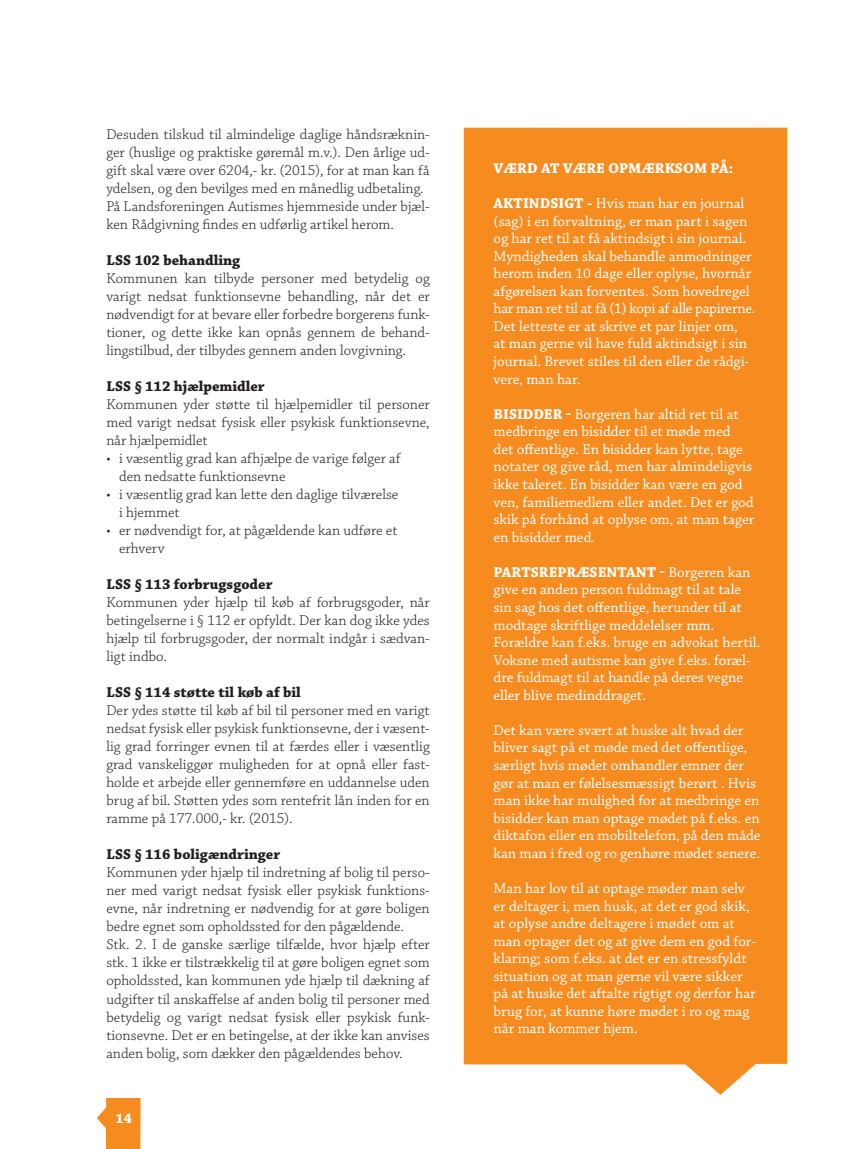
<style>
.page{position:relative;width:851px;height:1149px;background:#fff}
.page>*{position:absolute;margin:0;border:0;box-sizing:border-box;transform-origin:0 0}
.t1{font:300 15px/18px "Chaparral Pro";color:#231f20;text-align:justify}
.t2{font:15px/17.5px "Chaparral Pro";color:#fff}
.t3{font:700 15px "Chaparral Pro";color:#231f20}
.t4{font:700 15px "Chaparral Pro";color:#fff}
.t5{font:700 14.55px "Chaparral Pro";color:#fff}
.s1{font-weight:700}
</style>
<div class="page">
<svg style="left:97px;top:1098px;width:43px;height:50px"></svg>
<div style="left:463px;top:128px;width:324px;height:966px;background:#f68b1f"></div>
<p class="t1" style="left:106px;top:126px;width:325px">Desuden tilskud til almindelige daglige håndsræknin&shy;ger (huslige og praktiske gøremål m.v.). Den årlige ud&shy;gift skal være over 6204,- kr. (2015), for at man kan få ydelsen, og den bevilges med en månedlig udbetaling.</p>
<p class="t1" style="left:106px;top:198px;width:325px">På Landsforeningen Autismes hjemmeside under bjæl&shy;ken Rådgivning findes en udførlig artikel herom.</p>
<p class="t3" style="left:106px;top:251px;width:135px">LSS 102 behandling</p>
<p class="t1" style="left:106px;top:270px;width:325px">Kommunen kan tilbyde personer med betydelig og varigt nedsat funktionsevne behandling, når det er nødvendigt for at bevare eller forbedre borgerens funk&shy;tioner, og dette ikke kan opnås gennem de behand&shy;lingstilbud, der tilbydes gennem anden lovgivning.</p>
<p class="t3" style="left:106px;top:377px;width:160px">LSS § 112 hjælpemidler</p>
<p class="t1" style="left:106px;top:396px;width:325px">Kommunen yder støtte til hjælpemidler til personer med varigt nedsat fysisk eller psykisk funktionsevne, når hjælpemidlet</p>
<p class="t1" style="left:106px;top:450px;width:296px">• i væsentlig grad kan afhjælpe de varige følger af</p>
<p class="t1" style="left:119px;top:468px;width:168px">den nedsatte funktionsevne</p>
<p class="t1" style="left:106px;top:486px;width:293px">• i væsentlig grad kan lette den daglige tilværelse</p>
<p class="t1" style="left:119px;top:504px;width:62px">i hjemmet</p>
<p class="t1" style="left:106px;top:522px;width:292px">• er nødvendigt for, at pågældende kan udføre et</p>
<p class="t1" style="left:119px;top:540px;width:47px">erhverv</p>
<p class="t3" style="left:106px;top:575px;width:168px">LSS § 113 forbrugsgoder</p>
<p class="t1" style="left:106px;top:594px;width:325px">Kommunen yder hjælp til køb af forbrugsgoder, når betingelserne i § 112 er opfyldt. Der kan dog ikke ydes hjælp til forbrugsgoder, der normalt indgår i sædvan&shy;ligt indbo.</p>
<p class="t3" style="left:106px;top:683px;width:196px">LSS § 114 støtte til køb af bil</p>
<p class="t1" style="left:106px;top:702px;width:325px">Der ydes støtte til køb af bil til personer med en varigt nedsat fysisk eller psykisk funktionsevne, der i væsent&shy;lig grad forringer evnen til at færdes eller i væsentlig grad vanskeliggør muligheden for at opnå eller fast&shy;holde et arbejde eller gennemføre en uddannelse uden brug af bil. Støtten ydes som rentefrit lån inden for en ramme på 177.000,- kr. (2015).</p>
<p class="t3" style="left:106px;top:845px;width:175px">LSS § 116 boligændringer</p>
<p class="t1" style="left:106px;top:864px;width:325px">Kommunen yder hjælp til indretning af bolig til perso&shy;ner med varigt nedsat fysisk eller psykisk funktions&shy;evne, når indretning er nødvendig for at gøre boligen bedre egnet som opholdssted for den pågældende.</p>
<p class="t1" style="left:106px;top:936px;width:325px">Stk. 2. I de ganske særlige tilfælde, hvor hjælp efter stk. 1 ikke er tilstrækkelig til at gøre boligen egnet som opholdssted, kan kommunen yde hjælp til dækning af udgifter til anskaffelse af anden bolig til personer med betydelig og varigt nedsat fysisk eller psykisk funk&shy;tionsevne. Det er en betingelse, at der ikke kan anvises anden bolig, som dækker den pågældendes behov.</p>
<p class="t5" style="left:116px;top:1109px;width:18px">14</p>
<p class="t4" style="left:493px;top:159px;width:241px">VÆRD AT VÆRE OPMÆRKSOM PÅ:</p>
<p class="t2" style="left:493px;top:195px;width:263px"><span class="s1">AKTINDSIGT -</span> Hvis man har en journal (sag) i en forvaltning, er man part i sagen og har ret til at få aktindsigt i sin journal.<br>Myndigheden skal behandle anmodninger herom inden 10 dage eller oplyse, hvornår afgørelsen kan forventes. Som hovedregel har man ret til at få (1) kopi af alle papirerne.</p>
<p class="t2" style="left:493px;top:318px;width:257px">Det letteste er at skrive et par linjer om, at man gerne vil have fuld aktindsigt i sin journal. Brevet stiles til den eller de rådgi&shy;vere, man har.</p>
<p class="t2" style="left:493px;top:405px;width:262px"><span class="s1">BISIDDER -</span> Borgeren har altid ret til at medbringe en bisidder til et møde med<br>det offentlige. En bisidder kan lytte, tage notater og give råd, men har almindeligvis ikke taleret. En bisidder kan være en god ven, familiemedlem eller andet. Det er god skik på forhånd at oplyse om, at man tager en bisidder med.</p>
<p class="t2" style="left:493px;top:563px;width:258px"><span class="s1">PARTSREPRÆSENTANT -</span> Borgeren kan give en anden person fuldmagt til at tale sin sag hos det offentlige, herunder til at modtage skriftlige meddelelser mm.</p>
<p class="t2" style="left:493px;top:634px;width:268px">Forældre kan f.eks. bruge en advokat hertil.</p>
<p class="t2" style="left:493px;top:651px;width:259px">Voksne med autisme kan give f.eks. foræl&shy;dre fuldmagt til at handle på deres vegne eller blive medinddraget.</p>
<p class="t2" style="left:493px;top:721px;width:268px">Det kan være svært at huske alt hvad der bliver sagt på et møde med det offentlige, særligt hvis mødet omhandler emner der gør at man er følelsesmæssigt berørt . Hvis man ikke har mulighed for at medbringe en bisidder kan man optage mødet på f.eks. en diktafon eller en mobiltelefon, på den måde kan man i fred og ro genhøre mødet senere.</p>
<p class="t2" style="left:493px;top:879px;width:264px">Man har lov til at optage møder man selv er deltager i, men husk, at det er god skik, at oplyse andre deltagere i mødet om at man optager det og at give dem en god for&shy;klaring; som f.eks. at det er en stressfyldt situation og at man gerne vil være sikker på at huske det aftalte rigtigt og derfor har brug for, at kunne høre mødet i ro og mag når man kommer hjem.</p>
</div>
